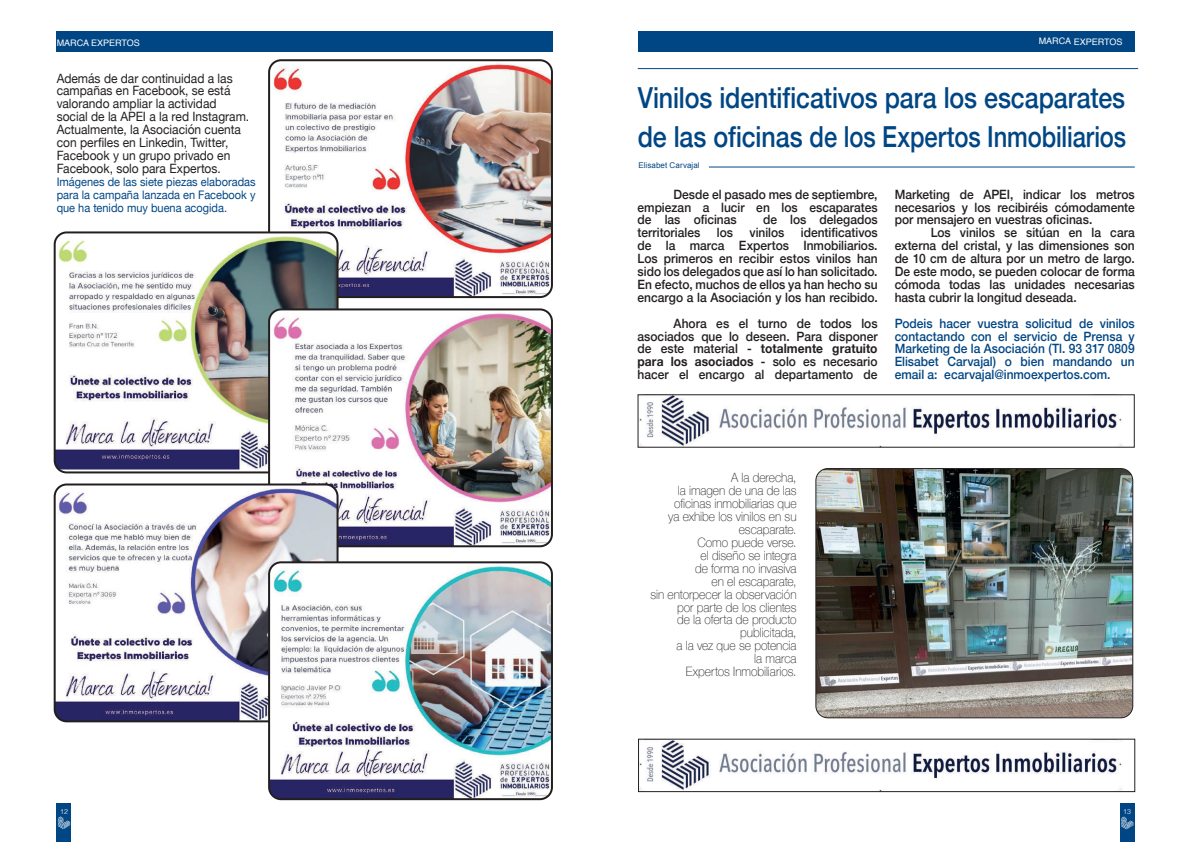
<style>
.page{position:relative;width:1191px;height:842px;background:#fff}
.page>*{position:absolute;margin:0;border:0;box-sizing:border-box;transform-origin:0 0}
.t1{font:500 29px/38.7px "Helvetica Neue";letter-spacing:-.005em;color:#004684;scale:.86 1}
.t2{font:500 12.8px/12.9px "Helvetica Neue";color:#231f20;text-align:justify;scale:.93 1}
.t3{font:100 12.8px/12.9px "Helvetica Neue";letter-spacing:-.005em;color:#231f20;text-align:right;scale:.93 1}
.t4{font:12.8px/12.9px "Helvetica Neue";color:#231f20;scale:.93 1}
.t5{font:500 12.8px/12.9px "Helvetica Neue";color:#004684;text-align:justify;scale:.93 1}
.t6{font:11.8px/12.9px "Helvetica Neue";color:#004684;text-align:justify;scale:.93 1}
.t7{font:9px "Helvetica";color:#fff}
.t8{font:8px "Arial";letter-spacing:.01em;color:#004684}
.t9{font:300 7px "Helvetica";color:#fff}
.s1{font-weight:700}
</style>
<div class="page">
<div style="left:1119px;top:804px;width:15px;height:38px;background:#004684"></div>
<svg style="left:1121px;top:817px;width:12px;height:12px"></svg>
<div style="left:638px;top:31px;width:496px;height:21px;background:#004684"></div>
<hr style="left:638px;top:68px;width:500px;height:1px;background:#004684">
<div style="left:57px;top:804px;width:14px;height:38px;background:#004684"></div>
<svg style="left:58px;top:816px;width:12px;height:13px"></svg>
<div style="left:57px;top:31px;width:496px;height:21px;background:#004684"></div>
<img style="left:271px;top:62px;width:280px;height:234px">
<div style="left:268px;top:59px;width:285px;height:239px;border:2px solid #231f20;border-radius:12px"></div>
<img style="left:55px;top:232px;width:282px;height:237px">
<div style="left:54px;top:231px;width:284px;height:242px;border:2px solid #231f20;border-radius:12px"></div>
<img style="left:269px;top:309px;width:282px;height:236px">
<div style="left:268px;top:308px;width:285px;height:239px;border:2px solid #231f20;border-radius:12px"></div>
<img style="left:55px;top:484px;width:282px;height:237px">
<div style="left:54px;top:483px;width:284px;height:239px;border:2px solid #231f20;border-radius:12px"></div>
<img style="left:269px;top:562px;width:282px;height:236px">
<div style="left:268px;top:561px;width:285px;height:239px;border:2px solid #231f20;border-radius:12px"></div>
<img style="left:640px;top:741px;width:483px;height:49px">
<div style="left:638px;top:739px;width:497px;height:53px;border:1px solid #231f20"></div>
<img style="left:817px;top:469px;width:315px;height:249px">
<div style="left:815px;top:468px;width:318px;height:250px;border:1px solid #231f20;border-radius:12px"></div>
<img style="left:639px;top:396px;width:483px;height:50px">
<hr style="left:709px;top:166px;width:425px;height:1px;background:#004684">
<p class="t7" style="left:57px;top:36px;width:85px">MARCA EXPERTOS</p>
<p class="t4" style="left:57px;top:72px;width:208px">Además de dar continuidad a las campañas en Facebook, se está valorando ampliar la actividad social de la APEI a la red Instagram.<br>Actualmente, la Asociación cuenta con perfiles en Linkedin, Twitter,<br>Facebook y un grupo privado en<br>Facebook, solo para Expertos.</p>
<p class="t6" style="left:57px;top:176px;width:215px">Imágenes de las siete piezas elaboradas para la campaña lanzada en Facebook y que ha tenido muy buena acogida.</p>
<p class="t9" style="left:60px;top:805px;width:9px">12</p>
<p class="t7" style="left:1038px;top:34px;width:85px">MARCA EXPERTOS</p>
<h1 class="t1" style="left:638px;top:76px;width:569px">Vinilos identificativos para los escaparates de las oficinas de los Expertos Inmobiliarios</h1>
<p class="t2" style="left:637px;top:187px;width:260px;text-indent:36px">Desde el pasado mes de septiembre, empiezan a lucir en los escaparates de las oficinas</p>
<p class="t8" style="left:638px;top:160px;width:63px">Elisabet Carvajal</p>
<p class="t2" style="left:894px;top:187px;width:260px">Marketing de APEI, indicar los metros necesarios y los recibiréis cómodamente por mensajero en vuestras oficinas.</p>
<p class="t2" style="left:894px;top:225px;width:260px;text-indent:36px">Los vinilos se sitúan en la cara externa del cristal, y las dimensiones son de 10 cm de altura por un metro de largo.<br>De este modo, se pueden colocar de forma cómoda todas las unidades necesarias hasta cubrir la longitud deseada.</p>
<p class="t5" style="left:894px;top:316px;width:260px">Podeis hacer vuestra solicitud de vinilos contactando con el servicio de Prensa y Marketing de la Asociación (Tl. 93 317 0809<br>Elisabet Carvajal) o bien mandando un email a: ecarvajal@inmoexpertos.com.</p>
<p class="t2" style="left:763px;top:212px;width:125px">de los delegados</p>
<p class="t2" style="left:637px;top:225px;width:69px">territoriales</p>
<p class="t2" style="left:717px;top:225px;width:19px">los</p>
<p class="t2" style="left:749px;top:225px;width:39px">vinilos</p>
<p class="t2" style="left:637px;top:225px;width:260px;text-indent:163px">identificativos de la marca Expertos Inmobiliarios.<br>Los primeros en recibir estos vinilos han sido los delegados que así lo han solicitado.<br>En efecto, muchos de ellos ya han hecho su encargo a la Asociación y los han recibido.</p>
<p class="t2" style="left:637px;top:316px;width:260px;text-indent:36px">Ahora es el turno de todos los asociados que lo deseen. Para disponer de este material - <span class="s1">totalmente gratuito para los asociados</span> - solo es necesario hacer el encargo al departamento de</p>
<p class="t3" style="left:650px;top:471px;width:159px">A la derecha,<br>la imagen de una de las oficinas inmobiliarias que<br>ya exhibe los vinilos en su escaparate.<br>Como puede verse.<br>el diseño se integra<br>de forma no invasiva<br>en el escaparate,<br>sin entorpecer la observación por parte de los clientes<br>de la oferta de producto publicitada,<br>a la vez que se potencia<br>la marca<br>Expertos Inmobiliarios.</p>
<p class="t9" style="left:1123px;top:805px;width:9px">13</p>
</div>
